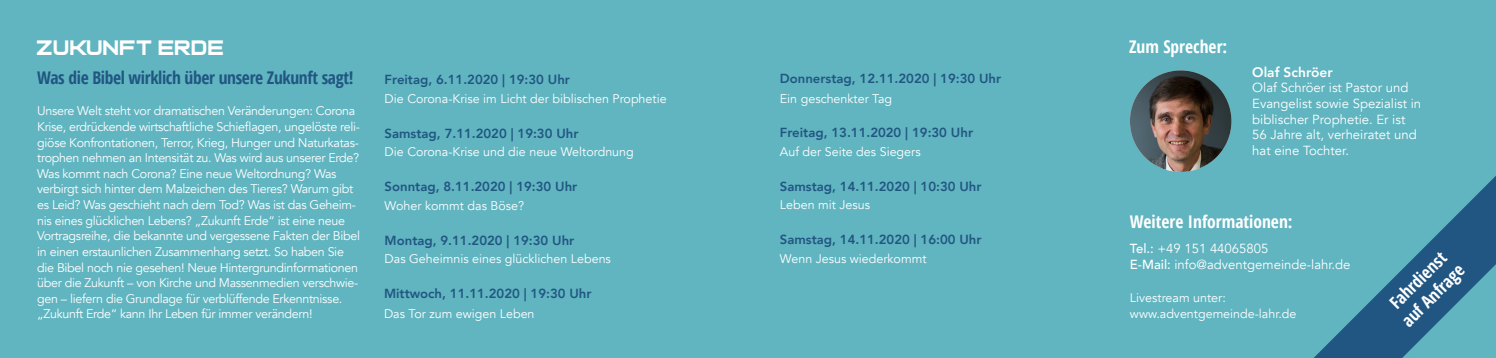
<style>
.page{position:relative;width:1496px;height:358px;background:#fff}
.page>*{position:absolute;margin:0;border:0;box-sizing:border-box;transform-origin:0 0}
.t1{font:21.25px "Casanova Scotia";color:#fff}
.t2{font:700 condensed 17.5px/21.2px "Open Sans";color:#fff}
.t3{font:700 condensed 17.5px "Open Sans";letter-spacing:-.02em;color:#215682}
.t4{font:800 13.75px "Avenir";color:#fff}
.t5{font:800 13.12px "Avenir";color:#215682}
.t6{font:13.12px/15.6px "Avenir";color:#fff}
.t7{font:12.5px/15.6px "Avenir";letter-spacing:-.025em;color:#fff}
.t8{font:12.5px/15.9px "Avenir";color:#fff}
.s1{font-weight:500}
</style>
<div class="page">
<div style="left:748px;top:0;width:747px;height:358px;background:#61b5c0"></div>
<div style="left:0;top:0;width:748px;height:358px;background:#61b5c0"></div>
<img style="left:1129px;top:70px;width:102px;height:102px;border-radius:51px">
<svg style="left:1314px;top:177px;width:181px;height:181px"></svg>
<p class="t1" style="left:37px;top:38px;width:189px">ZUKUNFT ERDE</p>
<p class="t3" style="left:37px;top:66px;width:318px">Was die Bibel wirklich über unsere Zukunft sagt!</p>
<p class="t7" style="left:37px;top:103px;width:324px">Unsere Welt steht vor dramatischen Veränderungen: Corona Krise, erdrückende wirtschaftliche Schieflagen, ungelöste reli&shy;giöse Konfrontationen, Terror, Krieg, Hunger und Naturkatas&shy;trophen nehmen an Intensität zu. Was wird aus unserer Erde?<br>Was kommt nach Corona? Eine neue Weltordnung? Was verbirgt sich hinter dem Malzeichen des Tieres? Warum gibt es Leid? Was geschieht nach dem Tod? Was ist das Geheim&shy;nis eines glücklichen Lebens? „Zukunft Erde“ ist eine neue Vortragsreihe, die bekannte und vergessene Fakten der Bibel in einen erstaunlichen Zusammenhang setzt. So haben Sie die Bibel noch nie gesehen! Neue Hintergrundinformationen über die Zukunft – von Kirche und Massenmedien verschwie&shy;gen – liefern die Grundlage für verblüffende Erkenntnisse. „Zukunft Erde“ kann Ihr Leben für immer verändern!</p>
<p class="t5" style="left:384px;top:69px;width:187px">Freitag, 6.11.2020 | 19:30 Uhr</p>
<p class="t8" style="left:384px;top:91px;width:283px">Die Corona-Krise im Licht der biblischen Prophetie</p>
<p class="t5" style="left:384px;top:123px;width:195px">Samstag, 7.11.2020 | 19:30 Uhr</p>
<p class="t8" style="left:384px;top:144px;width:251px">Die Corona-Krise und die neue Weltordnung</p>
<p class="t5" style="left:384px;top:176px;width:194px">Sonntag, 8.11.2020 | 19:30 Uhr</p>
<p class="t8" style="left:384px;top:198px;width:141px">Woher kommt das Böse?</p>
<p class="t5" style="left:384px;top:230px;width:191px">Montag, 9.11.2020 | 19:30 Uhr</p>
<p class="t8" style="left:384px;top:251px;width:228px">Das Geheimnis eines glücklichen Lebens</p>
<p class="t5" style="left:384px;top:284px;width:209px">Mittwoch, 11.11.2020 | 19:30 Uhr</p>
<p class="t8" style="left:384px;top:306px;width:152px">Das Tor zum ewigen Leben</p>
<p class="t5" style="left:780px;top:68px;width:223px">Donnerstag, 12.11.2020 | 19:30 Uhr</p>
<p class="t8" style="left:780px;top:90px;width:114px">Ein geschenkter Tag</p>
<p class="t5" style="left:780px;top:123px;width:195px">Freitag, 13.11.2020 | 19:30 Uhr</p>
<p class="t8" style="left:780px;top:144px;width:142px">Auf der Seite des Siegers</p>
<p class="t5" style="left:780px;top:176px;width:203px">Samstag, 14.11.2020 | 10:30 Uhr</p>
<p class="t8" style="left:780px;top:197px;width:92px">Leben mit Jesus</p>
<p class="t5" style="left:780px;top:230px;width:203px">Samstag, 14.11.2020 | 16:00 Uhr</p>
<p class="t8" style="left:780px;top:251px;width:148px">Wenn Jesus wiederkommt</p>
<p class="t2" style="left:1129px;top:36px;width:100px">Zum Sprecher:</p>
<p class="t4" style="left:1252px;top:61px;width:82px">Olaf Schröer</p>
<p class="t6" style="left:1252px;top:80px;width:170px">Olaf Schröer ist Pastor und<br>Evangelist sowie Spezialist in biblischer Prophetie. Er ist<br>56 Jahre alt, verheiratet und hat eine Tochter.</p>
<p class="t2" style="left:1129px;top:211px;width:164px">Weitere Informationen:</p>
<p class="t6" style="left:1129px;top:240px;width:222px;line-height:16.2px"><span class="s1">Tel.:</span> +49 151 44065805<br><span class="s1">E-Mail:</span> info@adventgemeinde-lahr.de</p>
<p class="t8" style="left:1129px;top:290px;width:168px">Livestream unter: www.adventgemeinde-lahr.de</p>
<p class="t2" style="left:1381px;top:301px;width:82px;rotate:-45deg">Fahrdienst auf Anfrage</p>
</div>
